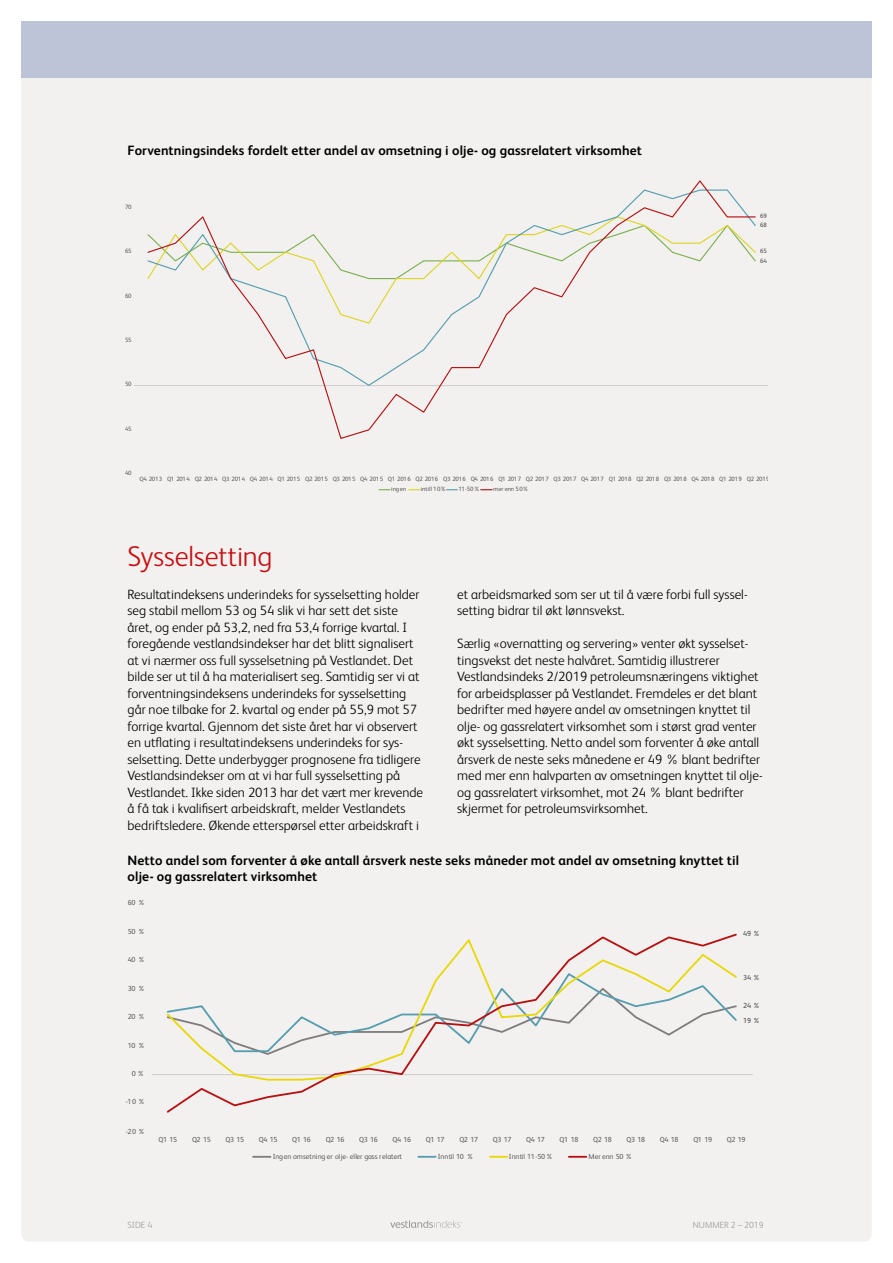
<style>
.page{position:relative;width:893px;height:1263px;background:#fff}
.page>*{position:absolute;margin:0;border:0;box-sizing:border-box;transform-origin:0 0}
.t1{font:300 28.5px "FS Albert";letter-spacing:-.005em;color:#c70c0f}
.t2{font:300 13.5px/16.5px "FS Albert";color:#000}
.t3{font:700 13.5px/16.2px "FS Albert";letter-spacing:.01em;color:#000}
.t4{font:300 9px "FS Albert";color:#9d9d9c}
.t5{font:7.35px "FS Albert";letter-spacing:-.045em;color:#636262}
.t6{font:7.35px "FS Albert";color:#636262}
.t7{font:7.35px/14.7px "FS Albert";color:#4b4b4a}
.t8{font:7.35px "FS Albert";letter-spacing:-.015em;color:#636262}
.t9{font:6.15px/10.4px "FS Albert";letter-spacing:-.045em;color:#636262}
.t10{font:6.15px "FS Albert";letter-spacing:.02em;color:#636262}
.t11{font:6.15px "FS Albert";color:#4b4b4a}
</style>
<div class="page">
<div style="left:21px;top:21px;width:851px;height:1221px;background:#f2f1f0;border-radius:9px"></div>
<div style="left:10px;top:12px;width:876px;height:68px;background:#000;opacity:.25"></div>
<div style="left:21px;top:21px;width:851px;height:56px;background:#bec4d7"></div>
<hr style="left:134px;top:385px;width:633px;height:1px;background:#dadada">
<svg style="left:147px;top:180px;width:609px;height:259px"></svg>
<hr style="left:152px;top:1074px;width:601px;height:1px;background:#dadada">
<svg style="left:166px;top:933px;width:571px;height:180px"></svg>
<svg style="left:253px;top:1156px;width:18px;height:2px"></svg>
<svg style="left:418px;top:1156px;width:18px;height:2px"></svg>
<svg style="left:490px;top:1156px;width:17px;height:2px"></svg>
<svg style="left:569px;top:1156px;width:17px;height:2px"></svg>
<svg style="left:390px;top:1220px;width:72px;height:8px"></svg>
<p class="t3" style="left:128px;top:142px;width:516px">Forventningsindeks fordelt etter andel av omsetning i olje- og gassrelatert virksomhet</p>
<p class="t9" style="left:125px;top:201px;width:8px">70</p>
<p class="t9" style="left:125px;top:246px;width:8px">65</p>
<p class="t9" style="left:125px;top:290px;width:8px">60</p>
<p class="t9" style="left:125px;top:334px;width:8px">55</p>
<p class="t9" style="left:125px;top:379px;width:8px">50</p>
<p class="t11" style="left:760px;top:212px;width:8px">69</p>
<p class="t11" style="left:760px;top:221px;width:8px">68</p>
<p class="t11" style="left:760px;top:247px;width:8px">65</p>
<p class="t11" style="left:760px;top:256px;width:8px">64</p>
<p class="t9" style="left:125px;top:423px;width:8px">45</p>
<p class="t9" style="left:125px;top:468px;width:8px">40</p>
<p class="t9" style="left:391px;top:474px;width:380px;text-indent:-252px">Q4 2013 Q1 2014 Q2 2014 Q3 2014 Q4 2014 Q1 2015 Q2 2015 Q3 2015 Q4 2015 Q1 2016 Q2 2016 Q3 2016 Q4 2016 Q1 2017 Q2 2017 Q3 2017 Q4 2017 Q1 2018 Q2 2018 Q3 2018 Q4 2018 Q1 2019 Q2 2019 ingen</p>
<p class="t10" style="left:421px;top:485px;width:27px">intill 10%</p>
<p class="t9" style="left:458px;top:484px;width:23px">11-50%</p>
<p class="t9" style="left:493px;top:484px;width:37px">mer enn 50%</p>
<h1 class="t1" style="left:128px;top:537px;width:147px">Sysselsetting</h1>
<p class="t2" style="left:128px;top:585px;width:297px">Resultatindeksens underindeks for sysselsetting holder seg stabil mellom 53 og 54 slik vi har sett det siste året, og ender på 53,2, ned fra 53,4 forrige kvartal. I foregående vestlandsindekser har det blitt signalisert at vi nærmer oss full sysselsetning på Vestlandet. Det bilde ser ut til å ha materialisert seg. Samtidig ser vi at forventningsindeksens underindeks for sysselsetting går noe tilbake for 2. kvartal og ender på 55,9 mot 57 forrige kvartal. Gjennom det siste året har vi observert en utflating i resultatindeksens underindeks for sys&shy;selsetting. Dette underbygger prognosene fra tidligere Vestlandsindekser om at vi har full sysselsetting på Vestlandet. Ikke siden 2013 har det vært mer krevende å få tak i kvalifisert arbeidskraft, melder Vestlandets bedriftsledere. Økende etterspørsel etter arbeidskraft i</p>
<p class="t2" style="left:457px;top:585px;width:291px">et arbeidsmarked som ser ut til å være forbi full syssel&shy;setting bidrar til økt lønnsvekst.</p>
<p class="t2" style="left:457px;top:634px;width:307px">Særlig «overnatting og servering» venter økt sysselset&shy;tingsvekst det neste halvåret. Samtidig illustrerer Vestlandsindeks 2/2019 petroleumsnæringens viktighet for arbeidsplasser på Vestlandet. Fremdeles er det blant bedrifter med høyere andel av omsetningen knyttet til olje- og gassrelatert virksomhet som i størst grad venter økt sysselsetting. Netto andel som forventer å øke antall årsverk de neste seks månedene er 49 % blant bedrifter med mer enn halvparten av omsetningen knyttet til olje&shy;og gassrelatert virksomhet, mot 24 % blant bedrifter skjermet for petroleumsvirksomhet.</p>
<p class="t3" style="left:128px;top:852px;width:613px">Netto andel som forventer å øke antall årsverk neste seks måneder mot andel av omsetning knyttet til olje- og gassrelatert virksomhet</p>
<p class="t5" style="left:128px;top:898px;width:19px">60 %</p>
<p class="t5" style="left:128px;top:926px;width:19px">50 %</p>
<p class="t5" style="left:128px;top:955px;width:19px">40 %</p>
<p class="t5" style="left:128px;top:983px;width:19px">30 %</p>
<p class="t5" style="left:128px;top:1012px;width:19px">20 %</p>
<p class="t5" style="left:128px;top:1040px;width:19px">10 %</p>
<p class="t5" style="left:132px;top:1068px;width:14px">0 %</p>
<p class="t5" style="left:126px;top:1097px;width:21px">-10 %</p>
<p class="t5" style="left:126px;top:1126px;width:21px">-20 %</p>
<p class="t7" style="left:743px;top:926px;width:19px">49 %</p>
<p class="t7" style="left:743px;top:969px;width:19px">34 %</p>
<p class="t7" style="left:743px;top:998px;width:19px">24 %<br>19 %</p>
<p class="t5" style="left:159px;top:1135px;width:20px">Q1 15</p>
<p class="t5" style="left:192px;top:1135px;width:20px">Q2 15</p>
<p class="t5" style="left:225px;top:1135px;width:20px">Q3 15</p>
<p class="t5" style="left:259px;top:1135px;width:20px">Q4 15</p>
<p class="t5" style="left:292px;top:1135px;width:20px">Q1 16</p>
<p class="t5" style="left:326px;top:1135px;width:20px">Q2 16</p>
<p class="t5" style="left:359px;top:1135px;width:20px">Q3 16</p>
<p class="t5" style="left:393px;top:1135px;width:20px">Q4 16</p>
<p class="t5" style="left:426px;top:1135px;width:20px">Q1 17</p>
<p class="t5" style="left:459px;top:1135px;width:20px">Q2 17</p>
<p class="t5" style="left:493px;top:1135px;width:20px">Q3 17</p>
<p class="t5" style="left:526px;top:1135px;width:20px">Q4 17</p>
<p class="t5" style="left:560px;top:1135px;width:20px">Q1 18</p>
<p class="t5" style="left:593px;top:1135px;width:20px">Q2 18</p>
<p class="t5" style="left:626px;top:1135px;width:20px">Q3 18</p>
<p class="t5" style="left:660px;top:1135px;width:20px">Q4 18</p>
<p class="t5" style="left:693px;top:1135px;width:20px">Q1 19</p>
<p class="t5" style="left:727px;top:1135px;width:20px">Q2 19</p>
<p class="t6" style="left:273px;top:1151px;width:131px">Ingen omsetning er olje- eller gass relatert</p>
<p class="t8" style="left:438px;top:1151px;width:37px">Inntil 10 %</p>
<p class="t5" style="left:509px;top:1151px;width:46px">Inntil 11-50%</p>
<p class="t5" style="left:588px;top:1151px;width:46px">Mer enn 50 %</p>
<p class="t4" style="left:128px;top:1219px;width:26px">SIDE 4</p>
<p class="t4" style="left:693px;top:1219px;width:72px">NUMMER 2 – 2019</p>
</div>
